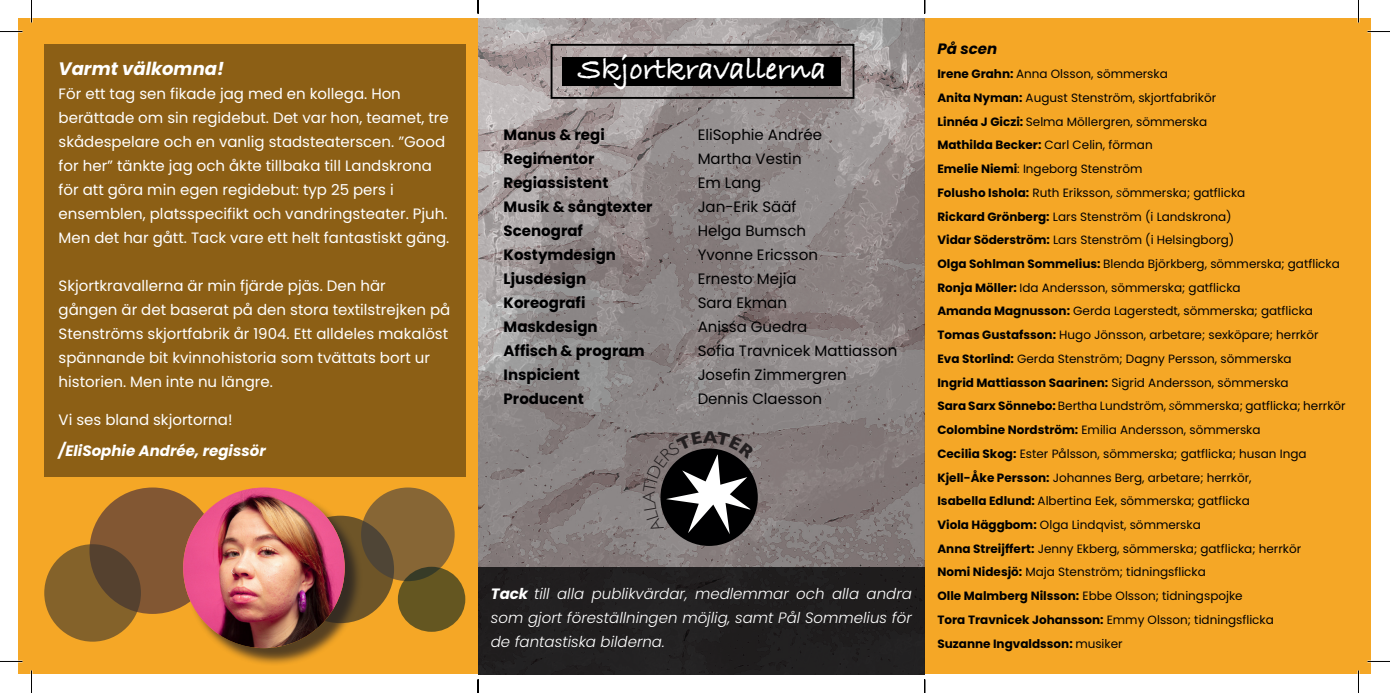
<style>
.page{position:relative;width:1390px;height:693px;background:#fff}
.page>*{position:absolute;margin:0;border:0;box-sizing:border-box;transform-origin:0 0}
.t1{font:700 32.25px "Bradley Hand ITCTT";color:#fff}
.t2{font:italic 700 18px "Poppins";color:#fff}
.t3{font:300 17.55px "Gill Sans";color:#231f20}
.t4{font:15px/24px "Poppins";color:#fff}
.t5{font:15px "Poppins";color:#000001}
.t6{font:700 15px "Poppins";color:#000001}
.t7{font:italic 300 15px/24px "Poppins";color:#fff;text-align:justify}
.t8{font:italic 700 15px "Poppins";color:#fff}
.t9{font:italic 700 15px "Poppins";color:#000001}
.t10{font:12px "Poppins";color:#000001}
.t11{font:700 12px "Poppins";color:#000001}
.s1{font-weight:700}
.s2{font-weight:300;font-style:italic}
.s3{font-weight:400}
</style>
<div class="page">
<div style="left:924px;top:19px;width:447px;height:655px;background:#f5a726"></div>
<div style="left:19px;top:19px;width:459px;height:655px;background:#f5a726"></div>
<div style="left:44px;top:44px;width:421px;height:432px;background:#8c5f15"></div>
<img style="left:478px;top:19px;width:446px;height:547px">
<div style="left:478px;top:566px;width:446px;height:108px;background:#211f1f"></div>
<div style="left:660px;top:448px;width:98px;height:97px;background:#000001;border-radius:50%"></div>
<div style="left:550px;top:44px;width:304px;height:55px;border:2px solid #000"></div>
<div style="left:562px;top:57px;width:278px;height:29px;background:#000"></div>
<div style="left:287px;top:515px;width:107px;height:108px;background:#6e5528;border-radius:50%"></div>
<div style="left:89px;top:487px;width:127px;height:126px;background:#825733;border-radius:50%"></div>
<svg style="left:361px;top:487px;width:94px;height:94px;background:#7f6134"></svg>
<svg style="left:44px;top:544px;width:97px;height:97px;background:#76582b"></svg>
<svg style="left:398px;top:566px;width:67px;height:65px;background:#615421"></svg>
<div style="left:185px;top:489px;width:178px;height:177px;background:#231f20;opacity:.75"></div>
<img style="left:183px;top:487px;width:162px;height:160px">
<hr style="left:0;top:660px;width:22px;height:2px;background:#fff">
<hr style="left:1367px;top:660px;width:23px;height:2px;background:#fff">
<hr style="left:1357px;top:0;width:2px;height:23px;background:#fff">
<hr style="left:1357px;top:670px;width:2px;height:22px;background:#fff">
<svg style="left:0;top:31px;width:22px;height:1px"></svg>
<svg style="left:1367px;top:31px;width:23px;height:1px"></svg>
<svg style="left:0;top:661px;width:22px;height:1px"></svg>
<svg style="left:1367px;top:661px;width:23px;height:1px"></svg>
<svg style="left:31px;top:0;width:1px;height:23px"></svg>
<svg style="left:31px;top:670px;width:1px;height:22px"></svg>
<svg style="left:1358px;top:0;width:1px;height:23px"></svg>
<svg style="left:1358px;top:670px;width:1px;height:22px"></svg>
<svg style="left:477px;top:0;width:2px;height:14px"></svg>
<svg style="left:477px;top:679px;width:2px;height:13px"></svg>
<svg style="left:924px;top:0;width:1px;height:14px"></svg>
<svg style="left:924px;top:679px;width:1px;height:13px"></svg>
<svg style="left:643px;top:431px;width:112px;height:103px"></svg>
<p class="t2" style="left:59px;top:58px;width:167px">Varmt välkomna!</p>
<p class="t4" style="left:59px;top:82px;width:392px">För ett tag sen fikade jag med en kollega. Hon berättade om sin regidebut. Det var hon, teamet, tre skådespelare och en vanlig stadsteaterscen. ”Good for her” tänkte jag och åkte tillbaka till Landskrona för att göra min egen regidebut: typ 25 pers i</p>
<p class="t4" style="left:59px;top:202px;width:392px">ensemblen, platsspecifikt och vandringsteater. Pjuh.<br>Men det har gått. Tack vare ett helt fantastiskt gäng.</p>
<p class="t4" style="left:59px;top:274px;width:329px">Skjortkravallerna är min fjärde pjäs. Den här</p>
<p class="t4" style="left:59px;top:298px;width:393px">gången är det baserat på den stora textilstrejken på Stenströms skjortfabrik år 1904. Ett alldeles makalöst spännande bit kvinnohistoria som tvättats bort ur historien. Men inte nu längre.</p>
<p class="t4" style="left:59px;top:407px;width:175px">Vi ses bland skjortorna!</p>
<p class="t8" style="left:59px;top:442px;width:209px">/EliSophie Andrée, regissör</p>
<h1 class="t1" style="left:578px;top:44px;width:250px">Skjortkravallerna</h1>
<p class="t6" style="left:503px;top:126px;width:103px">Manus &amp; regi</p>
<p class="t5" style="left:698px;top:126px;width:126px">EliSophie Andrée</p>
<p class="t6" style="left:503px;top:150px;width:92px">Regimentor</p>
<p class="t5" style="left:698px;top:150px;width:105px">Martha Vestin</p>
<p class="t6" style="left:503px;top:174px;width:106px">Regiassistent</p>
<p class="t5" style="left:698px;top:174px;width:65px">Em Lang</p>
<p class="t6" style="left:503px;top:198px;width:151px">Musik &amp; sångtexter</p>
<p class="t5" style="left:698px;top:198px;width:100px">Jan-Erik Sääf</p>
<p class="t6" style="left:503px;top:222px;width:81px">Scenograf</p>
<p class="t5" style="left:698px;top:222px;width:110px">Helga Bumsch</p>
<p class="t6" style="left:503px;top:246px;width:114px">Kostymdesign</p>
<p class="t5" style="left:698px;top:246px;width:122px">Yvonne Ericsson</p>
<p class="t6" style="left:503px;top:270px;width:84px">Ljusdesign</p>
<p class="t5" style="left:698px;top:270px;width:100px">Ernesto Mejia</p>
<p class="t6" style="left:503px;top:294px;width:83px">Koreografi</p>
<p class="t5" style="left:698px;top:294px;width:91px">Sara Ekman</p>
<p class="t6" style="left:503px;top:318px;width:96px">Maskdesign</p>
<p class="t5" style="left:698px;top:318px;width:111px">Anissa Guedra</p>
<p class="t6" style="left:503px;top:342px;width:142px">Affisch &amp; program</p>
<p class="t5" style="left:698px;top:342px;width:201px">Sofia Travnicek Mattiasson</p>
<p class="t6" style="left:503px;top:366px;width:78px">Inspicient</p>
<p class="t5" style="left:698px;top:366px;width:151px">Josefin Zimmergren</p>
<p class="t6" style="left:503px;top:390px;width:82px">Producent</p>
<p class="t5" style="left:698px;top:390px;width:126px">Dennis Claesson</p>
<p class="t3" style="left:635px;top:502px;width:13px;rotate:-90deg">A</p>
<p class="t7" style="left:491px;top:581px;width:422px"><span class="s1">Tack</span> till alla publikvärdar, medlemmar och alla andra som gjort föreställningen möjlig, samt Pål Sommelius för de fantastiska bilderna.</p>
<p class="t9" style="left:937px;top:40px;width:61px">På scen</p>
<p class="t10" style="left:937px;top:67px;width:232px"><span class="s1">Irene Grahn:</span> Anna Olsson, sömmerska</p>
<p class="t10" style="left:937px;top:91px;width:280px"><span class="s1">Anita Nyman:</span> August Stenström, skjortfabrikör</p>
<p class="t10" style="left:937px;top:114px;width:271px"><span class="s1">Linnéa J Giczi:</span> Selma Möllergren, sömmerska</p>
<p class="t10" style="left:937px;top:138px;width:217px"><span class="s1">Mathilda Becker:</span> Carl Celin, förman</p>
<p class="t10" style="left:937px;top:162px;width:207px"><span class="s1">Emelie Niemi</span>: Ingeborg Stenström</p>
<p class="t10" style="left:937px;top:185px;width:309px"><span class="s1">Folusho Ishola:</span> Ruth Eriksson, <span class="s2">s</span>ömmerska; gatflicka</p>
<p class="t10" style="left:937px;top:209px;width:296px"><span class="s1">Rickard Grönberg:</span> Lars Stenström (i Landskrona)</p>
<p class="t10" style="left:937px;top:233px;width:298px"><span class="s1">Vidar Söderström:</span> Lars Stenström (i Helsingborg)</p>
<p class="t10" style="left:937px;top:257px;width:404px"><span class="s1">Olga Sohlman Sommelius:</span> Blenda Björkberg, sömmerska; gatflicka</p>
<p class="t10" style="left:937px;top:280px;width:305px"><span class="s1">Ronja Möller:</span> Ida Andersson, sömmerska; gatflicka</p>
<p class="t10" style="left:937px;top:304px;width:377px"><span class="s1">Amanda Magnusson:</span> Gerda Lagerstedt, sömmerska; gatflicka</p>
<p class="t10" style="left:937px;top:328px;width:383px"><span class="s1">Tomas Gustafsson:</span> Hugo Jönsson, arbetare; sexköpare; herrkör</p>
<p class="t10" style="left:937px;top:351px;width:356px"><span class="s1">Eva Storlind:</span> Gerda Stenström; Dagny Persson, sömmerska</p>
<p class="t11" style="left:937px;top:375px;width:353px">Ingrid Mattiasson Saarinen: <span class="s3">Sigrid Andersson, sömmerska</span></p>
<p class="t10" style="left:937px;top:399px;width:410px"><span class="s1">Sara Sarx Sönnebo:</span> Bertha Lundström, <span class="s2">s</span>ömmerska; gatflicka; herrkör</p>
<p class="t10" style="left:937px;top:422px;width:325px"><span class="s1">Colombine Nordström:</span> Emilia Andersson, sömmerska</p>
<p class="t10" style="left:937px;top:446px;width:371px"><span class="s1">Cecilia Skog:</span> Ester Pålsson, sömmerska; gatflicka; husan Inga</p>
<p class="t10" style="left:937px;top:470px;width:316px"><span class="s1">Kjell-Åke Persson:</span> Johannes Berg, arbetare; herrkör,</p>
<p class="t10" style="left:937px;top:494px;width:314px"><span class="s1">Isabella Edlund:</span> Albertina Eek, sömmerska; gatflicka</p>
<p class="t10" style="left:937px;top:517px;width:265px"><span class="s1">Viola Häggbom:</span> Olga Lindqvist, sömmerska</p>
<p class="t10" style="left:937px;top:541px;width:365px"><span class="s1">Anna Streijffert:</span> Jenny Ekberg, sömmerska; gatflicka; herrkör</p>
<p class="t10" style="left:937px;top:565px;width:270px"><span class="s1">Nomi Nidesjö:</span> Maja Stenström; tidningsflicka</p>
<p class="t10" style="left:937px;top:588px;width:307px"><span class="s1">Olle Malmberg Nilsson:</span> Ebbe Olsson; tidningspojke</p>
<p class="t10" style="left:937px;top:612px;width:338px"><span class="s1">Tora Travnicek Johansson:</span> Emmy Olsson; tidningsflicka</p>
<p class="t11" style="left:937px;top:636px;width:187px">Suzanne Ingvaldsson: <span class="s3">musiker</span></p>
</div>
